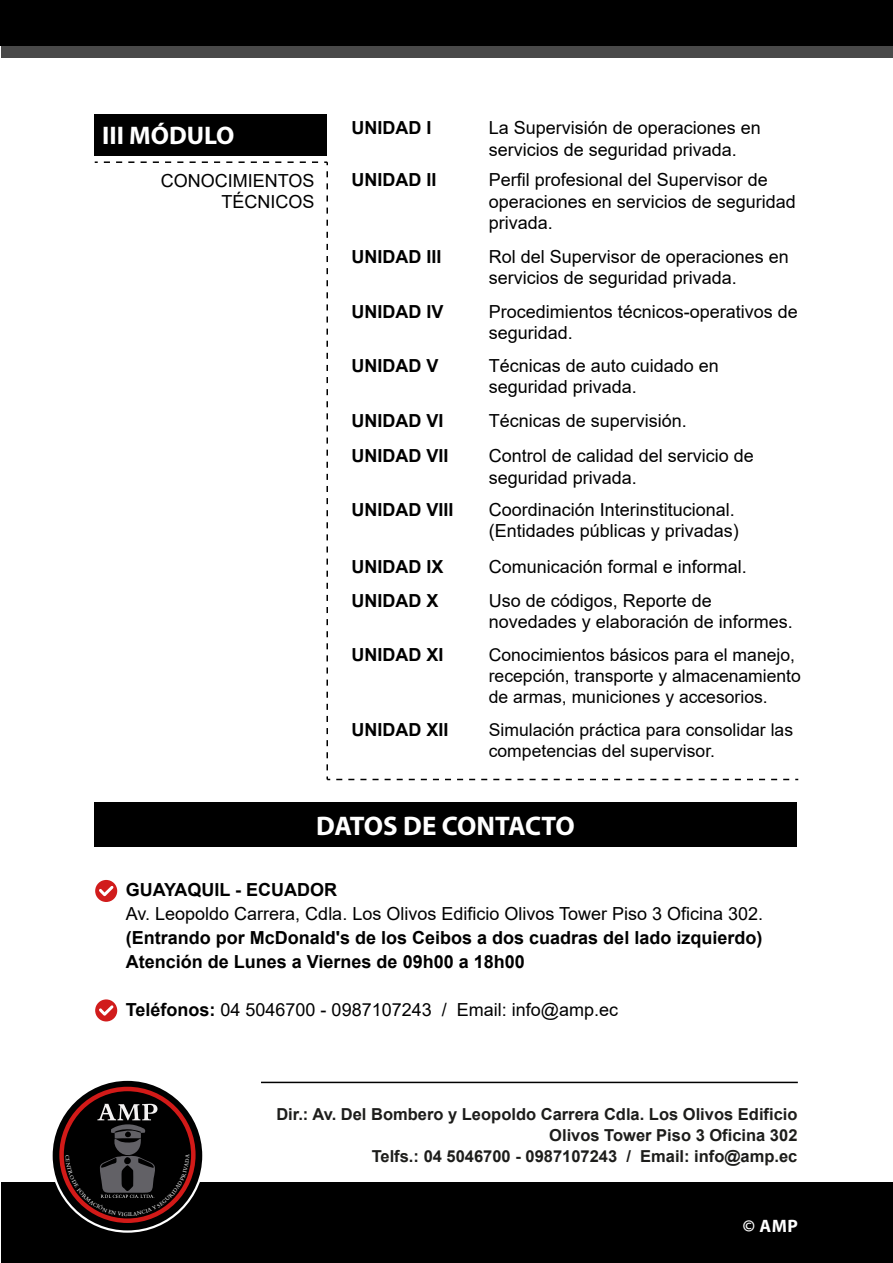
<style>
.page{position:relative;width:893px;height:1263px;background:#fff}
.page>*{position:absolute;margin:0;border:0;box-sizing:border-box;transform-origin:0 0}
.t1{font:700 27px "Myriad Pro";letter-spacing:-.02em;color:#fff}
.t2{font:700 25.5px "Myriad Pro";color:#fff}
.t3{font:18px/21.6px "Arial";color:#000}
.t4{font:700 18px/24px "Arial";color:#000}
.t5{font:700 18px "Myriad Pro";color:#fff}
.t6{font:17.55px/21px "Arial";color:#000}
.t7{font:700 16.5px/21px "Arial";color:#1d1d1b;text-align:right}
.s1{font-weight:700}
</style>
<div class="page">
<div style="left:1px;top:12px;width:892px;height:45px;background:#494949"></div>
<div style="left:0;top:0;width:893px;height:45px;background:#000"></div>
<div style="left:2px;top:1182px;width:891px;height:81px;background:#000"></div>
<hr style="left:261px;top:1082px;width:537px;height:1px;background:#000">
<svg style="left:52px;top:1080px;width:151px;height:151px;fill:#000"></svg>
<div style="left:59px;top:1087px;width:137px;height:136px;border:4px solid #d21a18;border-radius:50%"></div>
<div style="left:95px;top:114px;width:232px;height:42px;background:#000"></div>
<svg style="left:104px;top:161px;width:224px;height:4px"></svg>
<svg style="left:326px;top:171px;width:4px;height:609px"></svg>
<svg style="left:336px;top:779px;width:462px;height:1px"></svg>
<div style="left:94px;top:803px;width:702px;height:44px;background:#000"></div>
<div style="left:95px;top:880px;width:22px;height:22px;background:#d11c1c;border-radius:50%"></div>
<svg style="left:99px;top:886px;width:15px;height:10px"></svg>
<div style="left:95px;top:999px;width:22px;height:22px;background:#d11c1c;border-radius:50%"></div>
<svg style="left:99px;top:1005px;width:15px;height:11px"></svg>
<svg style="left:66px;top:1104px;width:123px;height:112px"></svg>
<h2 class="t2" style="left:102px;top:120px;width:134px">III MÓDULO</h2>
<p class="t3" style="left:161px;top:171px;width:155px;text-align:right">CONOCIMIENTOS<br>TÉCNICOS</p>
<p class="t4" style="left:352px;top:118px;width:81px">UNIDAD I</p>
<p class="t3" style="left:489px;top:119px;width:274px">La Supervisión de operaciones en servicios de seguridad privada.</p>
<p class="t4" style="left:352px;top:169px;width:86px">UNIDAD II</p>
<p class="t3" style="left:489px;top:171px;width:309px">Perfil profesional del Supervisor de operaciones en servicios de seguridad privada.</p>
<p class="t4" style="left:352px;top:246px;width:91px">UNIDAD III</p>
<p class="t3" style="left:489px;top:247px;width:302px">Rol del Supervisor de operaciones en servicios de seguridad privada.</p>
<p class="t4" style="left:352px;top:301px;width:93px">UNIDAD IV</p>
<p class="t3" style="left:489px;top:302px;width:311px">Procedimientos técnicos-operativos de seguridad.</p>
<p class="t4" style="left:352px;top:355px;width:88px">UNIDAD V</p>
<p class="t3" style="left:489px;top:356px;width:232px">Técnicas de auto cuidado en seguridad privada.</p>
<p class="t4" style="left:352px;top:411px;width:93px">UNIDAD VI</p>
<p class="t3" style="left:489px;top:412px;width:200px">Técnicas de supervisión.</p>
<p class="t4" style="left:352px;top:446px;width:99px">UNIDAD VII</p>
<p class="t3" style="left:489px;top:447px;width:267px">Control de calidad del servicio de seguridad privada.</p>
<p class="t4" style="left:352px;top:499px;width:104px">UNIDAD VIII</p>
<p class="t3" style="left:489px;top:500px;width:252px">Coordinación Interinstitucional. (Entidades públicas y privadas)</p>
<p class="t4" style="left:352px;top:556px;width:93px">UNIDAD IX</p>
<p class="t3" style="left:489px;top:557px;width:260px">Comunicación formal e informal.</p>
<p class="t4" style="left:352px;top:590px;width:88px">UNIDAD X</p>
<p class="t3" style="left:489px;top:591px;width:306px">Uso de códigos, Reporte de novedades y elaboración de informes.</p>
<p class="t4" style="left:352px;top:644px;width:93px">UNIDAD XI</p>
<p class="t6" style="left:489px;top:646px;width:314px">Conocimientos básicos para el manejo, recepción, transporte y almacenamiento de armas, municiones y accesorios.</p>
<p class="t4" style="left:351px;top:719px;width:99px">UNIDAD XII</p>
<p class="t6" style="left:489px;top:721px;width:306px">Simulación práctica para consolidar las competencias del supervisor.</p>
<h1 class="t1" style="left:316px;top:810px;width:260px">DATOS DE CONTACTO</h1>
<p class="t4" style="left:126px;top:879px;width:213px">GUAYAQUIL - ECUADOR</p>
<p class="t3" style="left:126px;top:905px;width:639px">Av. Leopoldo Carrera, Cdla. Los Olivos Edificio Olivos Tower Piso 3 Oficina 302.</p>
<p class="t4" style="left:126px;top:927px;width:638px">(Entrando por McDonald's de los Ceibos a dos cuadras del lado izquierdo)<br>Atención de Lunes a Viernes de 09h00 a 18h00</p>
<p class="t3" style="left:126px;top:1001px;width:494px"><span class="s1">Teléfonos:</span> 04 5046700 - 0987107243 / Email: info@amp.ec</p>
<p class="t7" style="left:276px;top:1105px;width:523px">Dir.: Av. Del Bombero y Leopoldo Carrera Cdla. Los Olivos Edificio<br>Olivos Tower Piso 3 Oficina 302<br>Telfs.: 04 5046700 - 0987107243 / Email: info@amp.ec</p>
<p class="t5" style="left:743px;top:1215px;width:56px">© AMP</p>
</div>
